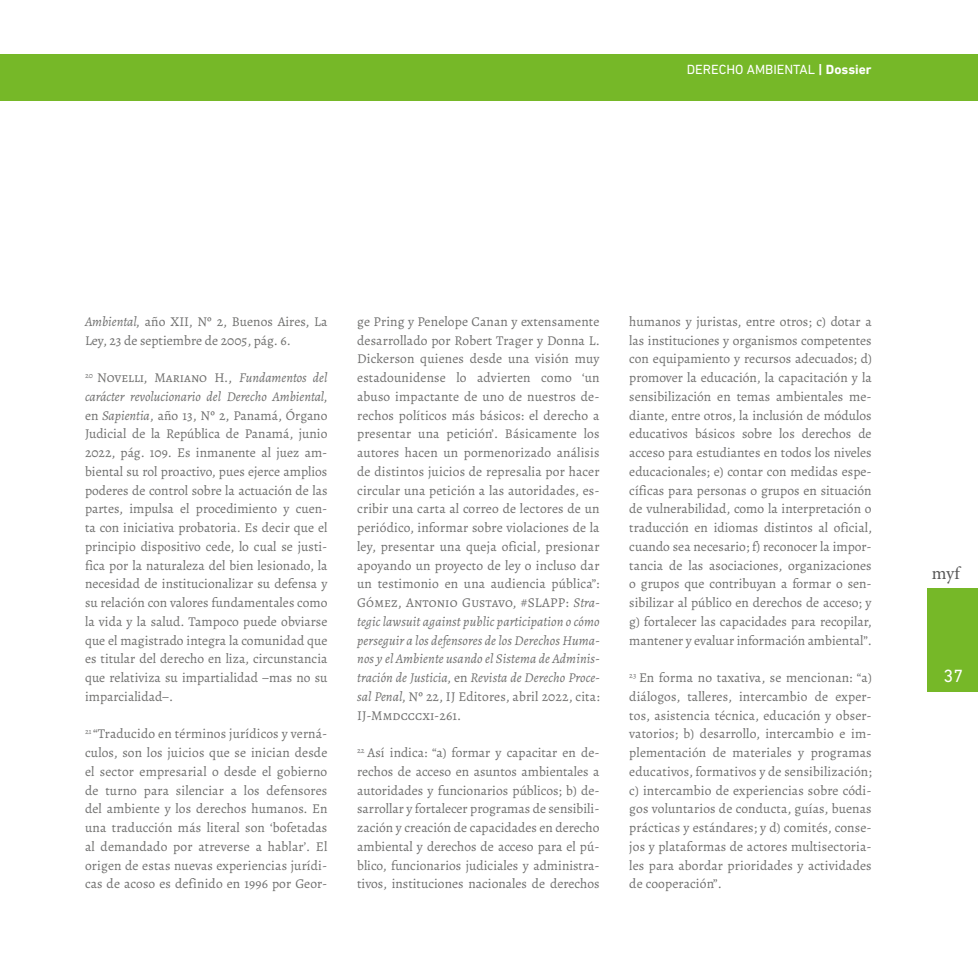
<style>
.page{position:relative;width:978px;height:978px;background:#fff}
.page>*{position:absolute;margin:0;border:0;box-sizing:border-box;transform-origin:0 0}
.t1{font:18px "Minion Pro";color:#565656}
.t2{font:18px "DIN Next LT Pro";color:#fff}
.t3{font:13.5px/18.8px "Alegreya";color:#6f6f6e;text-align:justify}
.t4{font:13.5px "DIN Next LT Pro";color:#fff}
.s1{font-weight:700}
.s2{font-style:italic}
</style>
<div class="page">
<div style="left:927px;top:588px;width:51px;height:104px;background:#76b828"></div>
<div style="left:0;top:54px;width:978px;height:47px;background:#76b828"></div>
<p class="t4" style="left:687px;top:61px;width:186px">DERECHO AMBIENTAL <span class="s1">| Dossier</span></p>
<p class="t3" style="left:85px;top:312px;width:244px"><span class="s2">Ambiental,</span> año XII, Nº 2, Buenos Aires, La<br>Ley, 23 de septiembre de 2005, pág. 6.</p>
<p class="t3" style="left:85px;top:368px;width:244px"><sup>20</sup> Novelli, Mariano H., <span class="s2">Fundamentos del carácter revolucionario del Derecho Ambiental, </span>en <span class="s2">Sapientia</span>, año 13, Nº 2, Panamá, Órgano Judicial de la República de Panamá, junio 2022, pág. 109. Es inmanente al juez am&shy;biental su rol proactivo, pues ejerce amplios poderes de control sobre la actuación de las partes, impulsa el procedimiento y cuen&shy;ta con iniciativa probatoria. Es decir que el principio dispositivo cede, lo cual se justi&shy;fica por la naturaleza del bien lesionado, la necesidad de institucionalizar su defensa y su relación con valores fundamentales como la vida y la salud. Tampoco puede obviarse que el magistrado integra la comunidad que es titular del derecho en liza, circunstancia que relativiza su impartialidad −mas no su imparcialidad−.</p>
<p class="t3" style="left:85px;top:724px;width:244px"><sup>21</sup> “Traducido en términos jurídicos y verná&shy;culos, son los juicios que se inician desde el sector empresarial o desde el gobierno de turno para silenciar a los defensores del ambiente y los derechos humanos. En una traducción más literal son ‘bofetadas al demandado por atreverse a hablar’. El origen de estas nuevas experiencias jurídi&shy;cas de acoso es definido en 1996 por Geor-</p>
<p class="t3" style="left:357px;top:312px;width:244px">ge Pring y Penelope Canan y extensamente desarrollado por Robert Trager y Donna L.<br>Dickerson quienes desde una visión muy estadounidense lo advierten como ‘un abuso impactante de uno de nuestros de&shy;rechos políticos más básicos: el derecho a presentar una petición’. Básicamente los autores hacen un pormenorizado análisis de distintos juicios de represalia por hacer circular una petición a las autoridades, es&shy;cribir una carta al correo de lectores de un periódico, informar sobre violaciones de la ley, presentar una queja oficial, presionar apoyando un proyecto de ley o incluso dar un testimonio en una audiencia pública”:<br>Gómez, Antonio Gustavo, #SLAPP: <span class="s2">Stra&shy;tegic lawsuit against public participation o cómo perseguir a los defensores de los Derechos Huma&shy;nos y el Ambiente usando el Sistema de Adminis&shy;tración de Justicia,</span> en <span class="s2">Revista de Derecho Proce&shy;sal Penal,</span> Nº 22, IJ Editores, abril 2022, cita:<br>IJ-Mmdcccxi-261.</p>
<p class="t3" style="left:357px;top:743px;width:244px"><sup>22</sup> Así indica: “a) formar y capacitar en de&shy;rechos de acceso en asuntos ambientales a autoridades y funcionarios públicos; b) de&shy;sarrollar y fortalecer programas de sensibili&shy;zación y creación de capacidades en derecho ambiental y derechos de acceso para el pú&shy;blico, funcionarios judiciales y administra&shy;tivos, instituciones nacionales de derechos</p>
<p class="t3" style="left:629px;top:312px;width:244px">humanos y juristas, entre otros; c) dotar a las instituciones y organismos competentes con equipamiento y recursos adecuados; d) promover la educación, la capacitación y la sensibilización en temas ambientales me&shy;diante, entre otros, la inclusión de módulos educativos básicos sobre los derechos de acceso para estudiantes en todos los niveles educacionales; e) contar con medidas espe&shy;cíficas para personas o grupos en situación de vulnerabilidad, como la interpretación o traducción en idiomas distintos al oficial, cuando sea necesario; f) reconocer la impor&shy;tancia de las asociaciones, organizaciones o grupos que contribuyan a formar o sen&shy;sibilizar al público en derechos de acceso; y g) fortalecer las capacidades para recopilar, mantener y evaluar información ambiental”.</p>
<p class="t3" style="left:629px;top:668px;width:244px"><sup>23</sup> En forma no taxativa, se mencionan: “a) diálogos, talleres, intercambio de exper&shy;tos, asistencia técnica, educación y obser&shy;vatorios; b) desarrollo, intercambio e im&shy;plementación de materiales y programas educativos, formativos y de sensibilización; c) intercambio de experiencias sobre códi&shy;gos voluntarios de conducta, guías, buenas prácticas y estándares; y d) comités, conse&shy;jos y plataformas de actores multisectoria&shy;les para abordar prioridades y actividades de cooperación”.</p>
<h1 class="t1" style="left:932px;top:561px;width:29px">myf</h1>
<h1 class="t2" style="left:944px;top:666px;width:21px">37</h1>
</div>
